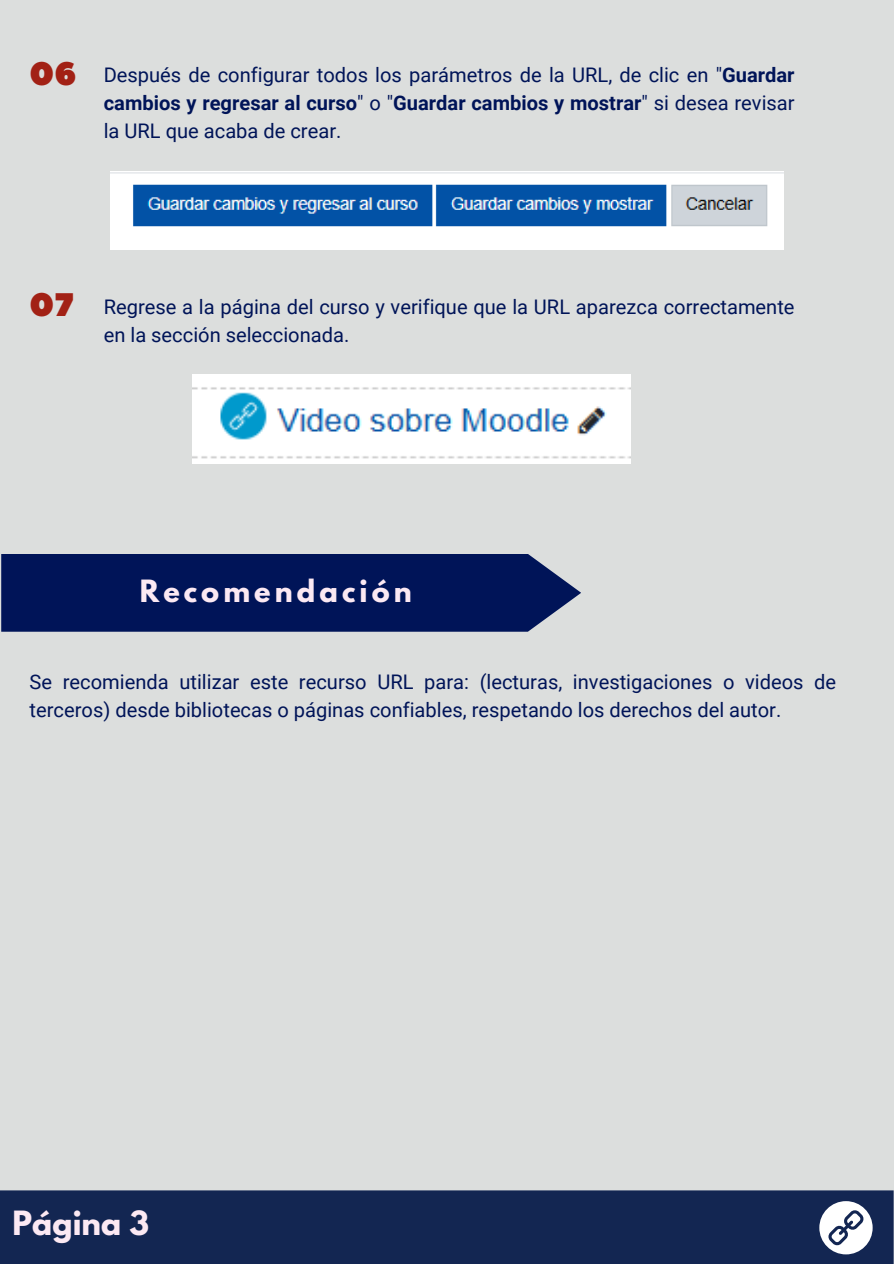
<style>
.page{position:relative;width:894px;height:1264px;background:#fff}
.page>*{position:absolute;margin:0;border:0;box-sizing:border-box;transform-origin:0 0}
.t1{font:32.55px "Peace Sans";color:#a22115}
.t2{font:700 29.55px "League Spartan";color:#fce9f3}
.t3{font:700 27.15px "League Spartan";letter-spacing:.15em;color:#fce9f3}
.t4{font:20.1px/28.2px "Roboto";color:#001458}
.s1{font-weight:700}
</style>
<div class="page">
<div style="left:0;top:0;width:893px;height:1263px;background:#dcdedd"></div>
<div style="left:0;top:1190px;width:893px;height:73px;background:#132652"></div>
<img style="left:110px;top:172px;width:673px;height:77px">
<svg style="left:819px;top:1201px;width:53px;height:52px"></svg>
<img style="left:193px;top:374px;width:437px;height:89px">
<div style="left:1px;top:554px;width:580px;height:77px;background:#001458"></div>
<p class="t1" style="left:30px;top:52px;width:48px">06</p>
<p class="t4" style="left:104px;top:61px;width:692px;text-align:justify">Después de configurar todos los parámetros de la URL, de clic en "<span class="s1">Guardar cambios y regresar al curso</span>" o "<span class="s1">Guardar cambios y mostrar</span>" si desea revisar la URL que acaba de crear.</p>
<p class="t1" style="left:30px;top:283px;width:45px">07</p>
<p class="t4" style="left:104px;top:293px;width:692px">Regrese a la página del curso y verifique que la URL aparezca correctamente en la sección seleccionada.</p>
<h1 class="t3" style="left:140px;top:578px;width:273px">Recomendación</h1>
<p class="t4" style="left:30px;top:668px;width:807px">Se recomienda utilizar este recurso URL para: (lecturas, investigaciones o videos de terceros) desde bibliotecas o páginas confiables, respetando los derechos del autor.</p>
<p class="t2" style="left:13px;top:1207px;width:138px">Página 3</p>
</div>
